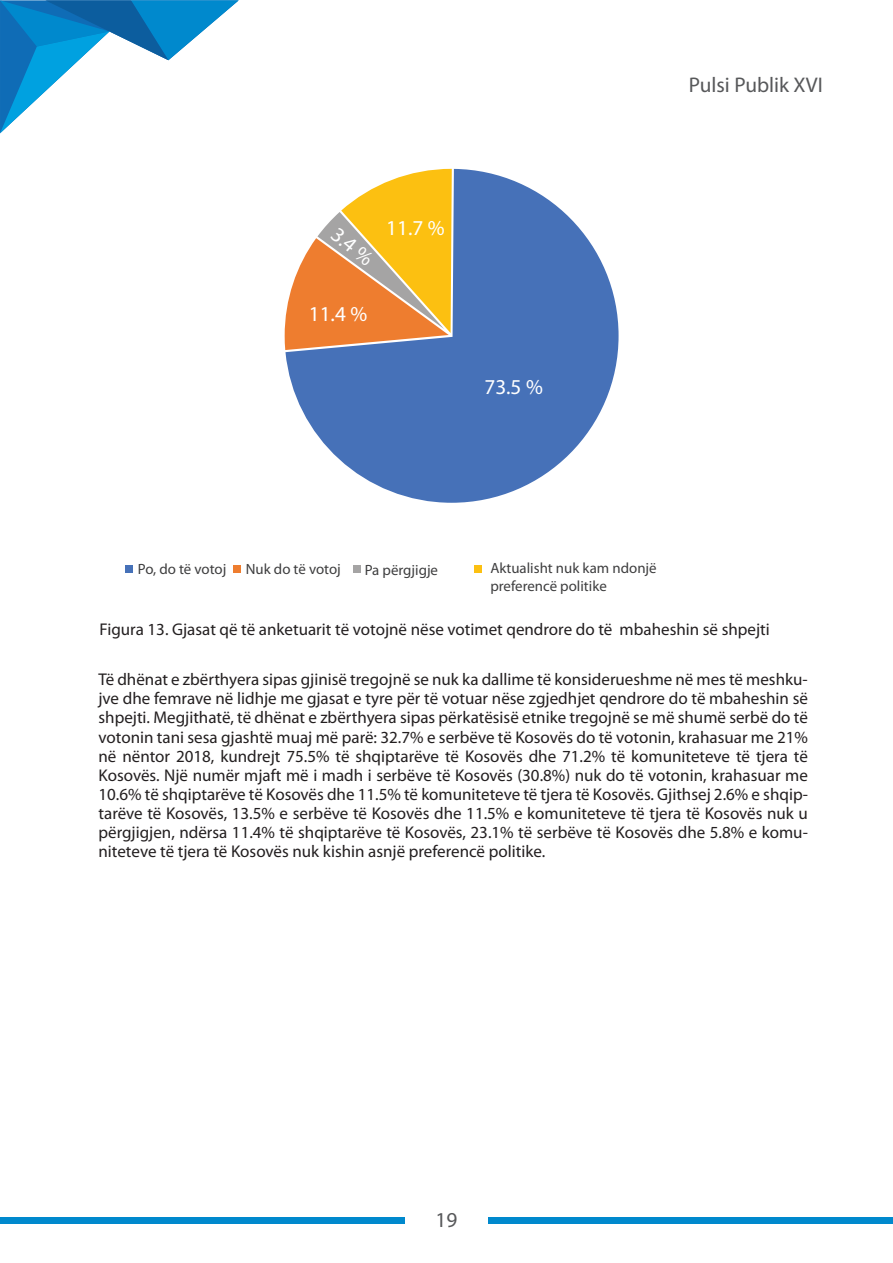
<style>
.page{position:relative;width:893px;height:1263px;background:#fff}
.page>*{position:absolute;margin:0;border:0;box-sizing:border-box;transform-origin:0 0}
.t1{font:21.3px "Myriad Pro";color:#fff}
.t2{font:21.3px "Myriad Pro";color:#57585a}
.t3{font:16.95px/19.2px "Myriad Pro";color:#231f20;text-align:justify}
.t4{font:14.85px/17.9px "Myriad Pro";color:#3e3e3f}
</style>
<div class="page">
<svg style="left:0;top:0;width:239px;height:133px"></svg>
<div style="left:0;top:1217px;width:404px;height:7px;background:#0089cd"></div>
<div style="left:489px;top:1217px;width:404px;height:7px;background:#0089cd"></div>
<svg style="left:285px;top:169px;width:334px;height:334px;fill:#4671b8"></svg>
<svg style="left:285px;top:169px;width:167px;height:181px"></svg>
<div style="left:125px;top:565px;width:8px;height:8px;background:#4671b8"></div>
<div style="left:233px;top:565px;width:8px;height:8px;background:#ee7d2f"></div>
<div style="left:353px;top:565px;width:7px;height:8px;background:#a5a4a4"></div>
<div style="left:475px;top:565px;width:7px;height:8px;background:#fcc011"></div>
<p class="t1" style="left:342px;top:221px;width:49px;rotate:40deg">3.4 %</p>
<p class="t1" style="left:386px;top:215px;width:60px">11.7 %</p>
<p class="t1" style="left:309px;top:301px;width:60px">11.4 %</p>
<p class="t1" style="left:484px;top:374px;width:60px">73.5 %</p>
<p class="t2" style="left:689px;top:72px;width:136px">Pulsi Publik XVI</p>
<p class="t4" style="left:138px;top:560px;width:90px">Po, do të votoj</p>
<p class="t4" style="left:246px;top:560px;width:97px">Nuk do të votoj</p>
<p class="t4" style="left:365px;top:560px;width:75px">Pa përgjigje</p>
<p class="t4" style="left:490px;top:559px;width:168px">Aktualisht nuk kam ndonjë preferencë politike</p>
<p class="t3" style="left:100px;top:619px;width:672px">Figura 13. Gjasat që të anketuarit të votojnë nëse votimet qendrore do të mbaheshin së shpejti</p>
<p class="t3" style="left:99px;top:670px;width:711px">Të dhënat e zbërthyera sipas gjinisë tregojnë se nuk ka dallime të konsiderueshme në mes të meshku&shy;jve dhe femrave në lidhje me gjasat e tyre për të votuar nëse zgjedhjet qendrore do të mbaheshin së shpejti. Megjithatë, të dhënat e zbërthyera sipas përkatësisë etnike tregojnë se më shumë serbë do të votonin tani sesa gjashtë muaj më parë: 32.7% e serbëve të Kosovës do të votonin, krahasuar me 21% në nëntor 2018, kundrejt 75.5% të shqiptarëve të Kosovës dhe 71.2% të komuniteteve të tjera të Kosovës. Një numër mjaft më i madh i serbëve të Kosovës (30.8%) nuk do të votonin, krahasuar me 10.6% të shqiptarëve të Kosovës dhe 11.5% të komuniteteve të tjera të Kosovës. Gjithsej 2.6% e shqip&shy;tarëve të Kosovës, 13.5% e serbëve të Kosovës dhe 11.5% e komuniteteve të tjera të Kosovës nuk u përgjigjen, ndërsa 11.4% të shqiptarëve të Kosovës, 23.1% të serbëve të Kosovës dhe 5.8% e komu&shy;niteteve të tjera të Kosovës nuk kishin asnjë preferencë politike.</p>
<p class="t2" style="left:435px;top:1207px;width:23px">19</p>
</div>
